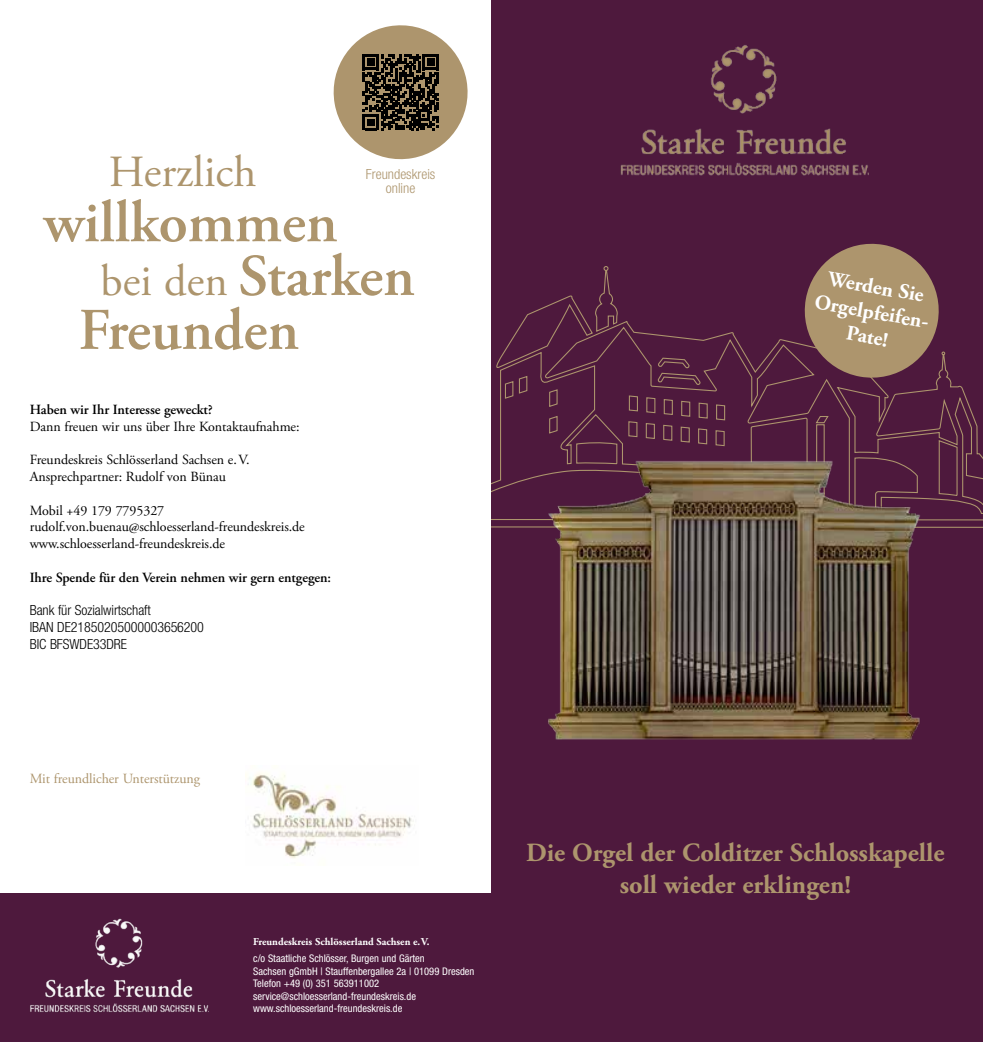
<style>
.page{position:relative;width:983px;height:1042px;background:#fff}
.page>*{position:absolute;margin:0;border:0;box-sizing:border-box;transform-origin:0 0}
.t1{font:600 58.98px/107.6px "Adobe Garamond Pro";color:#ad956d;text-align:center}
.t2{font:44.45px "Adobe Garamond Pro";color:#ad956d}
.t3{font:700 26.25px/31.5px "Adobe Garamond Pro";color:#ad956d;text-align:center}
.t4{font:700 21px/25.2px "Adobe Garamond Pro";color:#fff;text-align:center}
.t5{font:14px/16.8px "Adobe Garamond Pro";letter-spacing:-.005em;color:#000}
.t6{font:600 14px "Adobe Garamond Pro";letter-spacing:-.005em;color:#000}
.t7{font:300 condensed 14px/16.8px "Helvetica Neue LT";letter-spacing:-.005em;color:#000}
.t8{font:14px "Adobe Garamond Pro";letter-spacing:-.005em;color:#ad956d}
.t9{font:300 condensed 14px/14px "Helvetica Neue LT";color:#ad956d;text-align:center}
.t10{font:condensed 10.5px/12.6px "Helvetica Neue LT";color:#fff}
.t11{font:700 10.5px "Adobe Garamond Pro";color:#fff}
</style>
<div class="page">
<div style="left:491px;top:0;width:491px;height:1042px;background:#4e193d"></div>
<div style="left:0;top:893px;width:491px;height:149px;background:#4e193d"></div>
<img style="left:620px;top:45px;width:248px;height:131px">
<svg style="left:333px;top:25px;width:135px;height:135px"></svg>
<img style="left:245px;top:773px;width:169px;height:86px">
<img style="left:30px;top:918px;width:178px;height:94px">
<svg style="left:496px;top:266px;width:482px;height:166px"></svg>
<img style="left:491px;top:432px;width:491px;height:308px">
<svg style="left:799px;top:243px;width:144px;height:140px"></svg>
<h2 class="t2" style="left:109px;top:145px;width:149px">Herzlich</h2>
<p class="t9" style="left:366px;top:167px;width:71px">Freundeskreis online</p>
<h1 class="t1" style="left:43px;top:169px;width:295px">willkommen<br>Freunden</h1>
<h1 class="t1" style="left:238px;top:223px;width:178px">Starken</h1>
<h2 class="t2" style="left:101px;top:254px;width:128px">bei den</h2>
<p class="t6" style="left:30px;top:401px;width:184px">Haben wir Ihr Interesse geweckt?</p>
<p class="t5" style="left:30px;top:418px;width:271px">Dann freuen wir uns über Ihre Kontaktaufnahme:</p>
<p class="t5" style="left:30px;top:452px;width:221px">Freundeskreis Schlösserland Sachsen e.V.<br>Ansprechpartner: Rudolf von Bünau</p>
<p class="t5" style="left:30px;top:502px;width:276px">Mobil +49 179 7795327 rudolf.von.buenau@schloesserland-freundeskreis.de www.schloesserland-freundeskreis.de</p>
<p class="t6" style="left:30px;top:569px;width:303px">Ihre Spende für den Verein nehmen wir gern entgegen:</p>
<p class="t7" style="left:30px;top:602px;width:176px">Bank für Sozialwirtschaft<br>IBAN DE21850205000003656200<br>BIC BFSWDE33DRE</p>
<p class="t8" style="left:30px;top:770px;width:172px">Mit freundlicher Unterstützung</p>
<p class="t11" style="left:253px;top:935px;width:178px">Freundeskreis Schlösserland Sachsen e.V.</p>
<p class="t10" style="left:253px;top:952px;width:223px">c/o Staatliche Schlösser, Burgen und Gärten<br>Sachsen gGmbH | Stauffenbergallee 2a | 01099 Dresden Telefon +49 (0) 351 563911002 service@schloesserland-freundeskreis.de www.schloesserland-freundeskreis.de</p>
<h3 class="t4" style="left:821px;top:265px;width:121px;rotate:10deg">Werden Sie<br>Orgelpfeifen-<br>Pate!</h3>
<h3 class="t3" style="left:526px;top:837px;width:419px">Die Orgel der Colditzer Schlosskapelle soll wieder erklingen!</h3>
</div>
